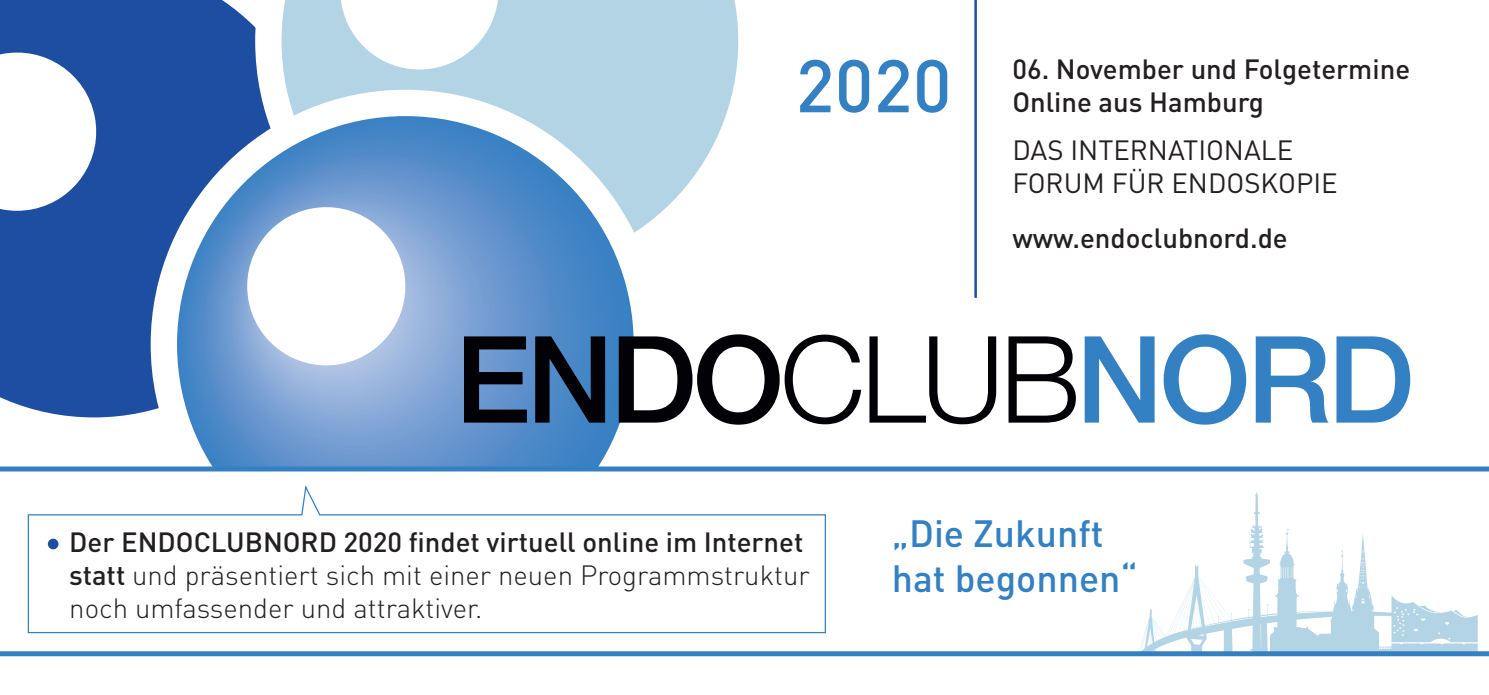
<style>
.page{position:relative;width:1489px;height:695px;background:#fff}
.page>*{position:absolute;margin:0;border:0;box-sizing:border-box;transform-origin:0 0}
.t1{font:500 73.25px "DIN";color:#3380c3}
.t2{font:500 37.5px/45px "DIN";color:#3380c3}
.t3{font:300 27.5px/33px "DIN";color:#231f20}
.t4{font:500 27.5px/33px "DIN";color:#231f20}
.t5{font:27.5px/33px "DIN";color:#231f20}
.s1{font-weight:500}
</style>
<div class="page">
<svg style="left:1139px;top:493px;width:339px;height:158px"></svg>
<div style="left:0;top:0;width:255px;height:418px;background:#1e4ea1"></div>
<svg style="left:255px;top:0;width:484px;height:213px;fill:#b3d4e5"></svg>
<svg style="left:151px;top:90px;width:509px;height:376px"></svg>
<svg style="left:240px;top:200px;width:172px;height:165px"></svg>
<svg style="left:0;top:46px;width:103px;height:165px"></svg>
<svg style="left:333px;top:0;width:172px;height:69px"></svg>
<svg style="left:1084px;top:334px;width:325px;height:90px"></svg>
<svg style="left:464px;top:334px;width:611px;height:90px"></svg>
<hr style="left:974px;top:0;width:2px;height:298px;background:#1e4ea1">
<svg style="left:27px;top:485px;width:799px;height:148px"></svg>
<div style="left:0;top:466px;width:1488px;height:5px;background:#3380c3"></div>
<div style="left:0;top:651px;width:1488px;height:5px;background:#3380c3"></div>
<h1 class="t1" style="left:795px;top:39px;width:158px">2020</h1>
<p class="t4" style="left:1012px;top:52px;width:399px">06. November und Folgetermine<br>Online aus Hamburg</p>
<p class="t5" style="left:1012px;top:133px;width:327px">DAS INTERNATIONALE<br>FORUM FÜR ENDOSKOPIE</p>
<p class="t4" style="left:1012px;top:220px;width:277px">www.endoclubnord.de</p>
<p class="t3" style="left:69px;top:525px;width:742px"><span class="s1">Der ENDOCLUBNORD 2020 findet virtuell online im Internet statt</span> und präsentiert sich mit einer neuen Programmstruktur noch umfassender und attraktiver.</p>
<h2 class="t2" style="left:891px;top:510px;width:247px">„Die Zukunft hat begonnen“</h2>
</div>
